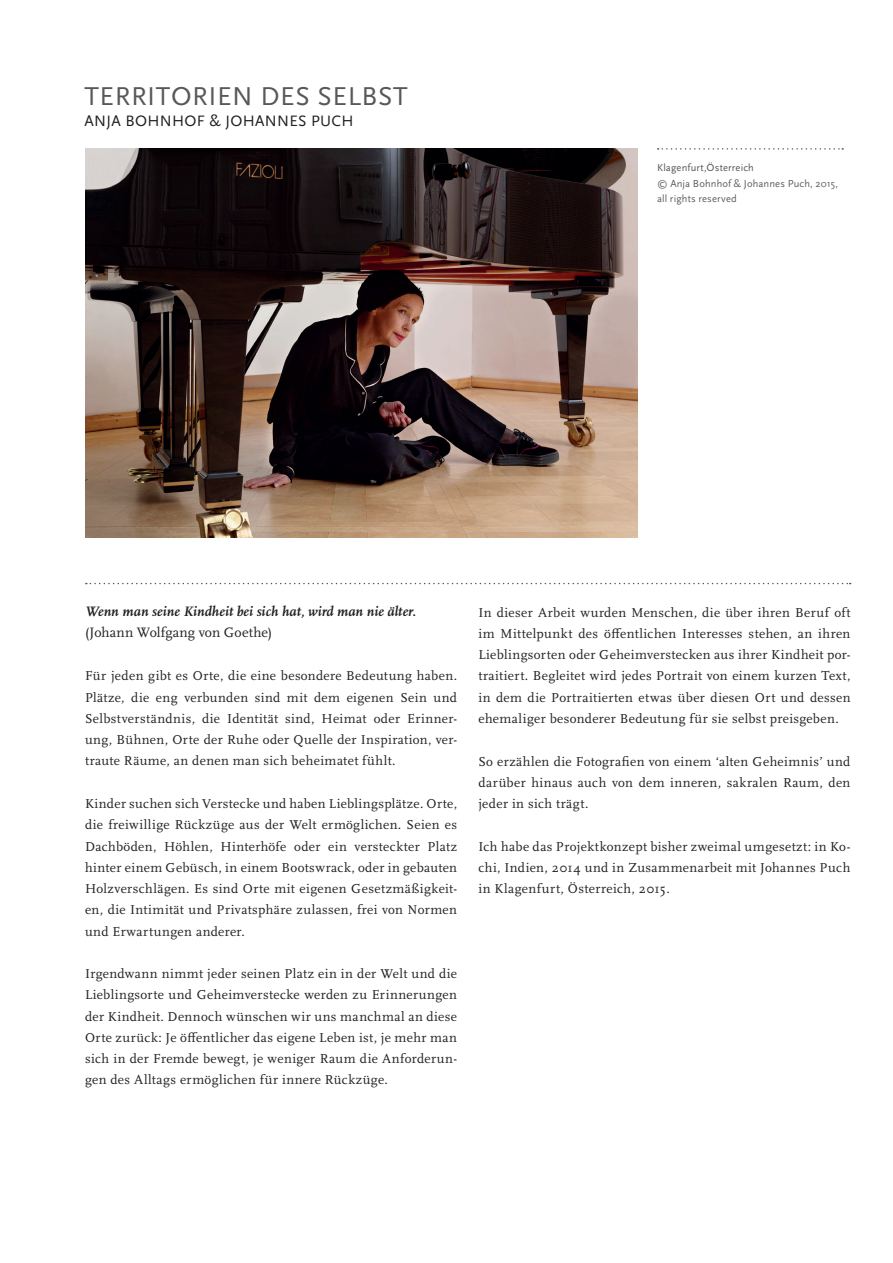
<style>
.page{position:relative;width:893px;height:1263px;background:#fff}
.page>*{position:absolute;margin:0;border:0;box-sizing:border-box;transform-origin:0 0}
.t1{font:27px "Scala Sans";letter-spacing:.02em;color:#57585a}
.t2{font:15.75px "Scala Sans";letter-spacing:.02em;color:#231f20}
.t3{font:italic 700 14.25px "Scala OT";letter-spacing:.01em;color:#231f20}
.t4{font:14.25px "Scala OT";letter-spacing:.01em;color:#231f20}
.t5{font:13.5px/21.3px "Scala OT";letter-spacing:.025em;color:#231f20;text-align:justify}
.t6{font:10.5px/15px "Scala Sans";letter-spacing:.01em;color:#5f5f62}
.t7{font:10.5px "Scala Sans";letter-spacing:.015em;color:#57585a}
</style>
<div class="page">
<svg style="left:658px;top:148px;width:185px;height:2px"></svg>
<svg style="left:86px;top:583px;width:765px;height:1px"></svg>
<img style="left:85px;top:149px;width:552px;height:389px">
<h1 class="t1" style="left:85px;top:81px;width:318px">Territorien des Selbst</h1>
<p class="t2" style="left:85px;top:112px;width:271px">Anja Bohnhof &amp; Johannes Puch</p>
<p class="t7" style="left:657px;top:162px;width:98px">Klagenfurt,Österreich</p>
<p class="t6" style="left:657px;top:176px;width:182px">© Anja Bohnhof &amp; Johannes Puch, 2015, all rights reserved</p>
<p class="t3" style="left:85px;top:603px;width:333px">Wenn man seine Kindheit bei sich hat, wird man nie älter.</p>
<p class="t4" style="left:85px;top:624px;width:189px">(Johann Wolfgang von Goethe)</p>
<p class="t5" style="left:85px;top:666px;width:374px">Für jeden gibt es Orte, die eine besondere Bedeutung haben.<br>Plätze, die eng verbunden sind mit dem eigenen Sein und Selbstverständnis, die Identität sind, Heimat oder Erinner&shy;ung, Bühnen, Orte der Ruhe oder Quelle der Inspiration, ver&shy;traute Räume, an denen man sich beheimatet fühlt.</p>
<p class="t5" style="left:85px;top:793px;width:374px">Kinder suchen sich Verstecke und haben Lieblingsplätze. Orte, die freiwillige Rückzüge aus der Welt ermöglichen. Seien es Dachböden, Höhlen, Hinterhöfe oder ein versteckter Platz hinter einem Gebüsch, in einem Bootswrack, oder in gebauten Holzverschlägen. Es sind Orte mit eigenen Gesetzmäßigkeit&shy;en, die Intimität und Privatsphäre zulassen, frei von Normen und Erwartungen anderer.</p>
<p class="t5" style="left:85px;top:963px;width:374px">Irgendwann nimmt jeder seinen Platz ein in der Welt und die Lieblingsorte und Geheimverstecke werden zu Erinnerungen der Kindheit. Dennoch wünschen wir uns manchmal an diese Orte zurück: Je öffentlicher das eigene Leben ist, je mehr man sich in der Fremde bewegt, je weniger Raum die Anforderun&shy;gen des Alltags ermöglichen für innere Rückzüge.</p>
<p class="t5" style="left:478px;top:602px;width:374px">In dieser Arbeit wurden Menschen, die über ihren Beruf oft im Mittelpunkt des öffentlichen Interesses stehen, an ihren Lieblingsorten oder Geheimverstecken aus ihrer Kindheit por&shy;traitiert. Begleitet wird jedes Portrait von einem kurzen Text, in dem die Portraitierten etwas über diesen Ort und dessen ehemaliger besonderer Bedeutung für sie selbst preisgeben.</p>
<p class="t5" style="left:478px;top:751px;width:374px">So erzählen die Fotografien von einem ‘alten Geheimnis’ und darüber hinaus auch von dem inneren, sakralen Raum, den jeder in sich trägt.</p>
<p class="t5" style="left:478px;top:836px;width:374px">Ich habe das Projektkonzept bisher zweimal umgesetzt: in Ko&shy;chi, Indien, 2014 und in Zusammenarbeit mit Johannes Puch in Klagenfurt, Österreich, 2015.</p>
</div>
